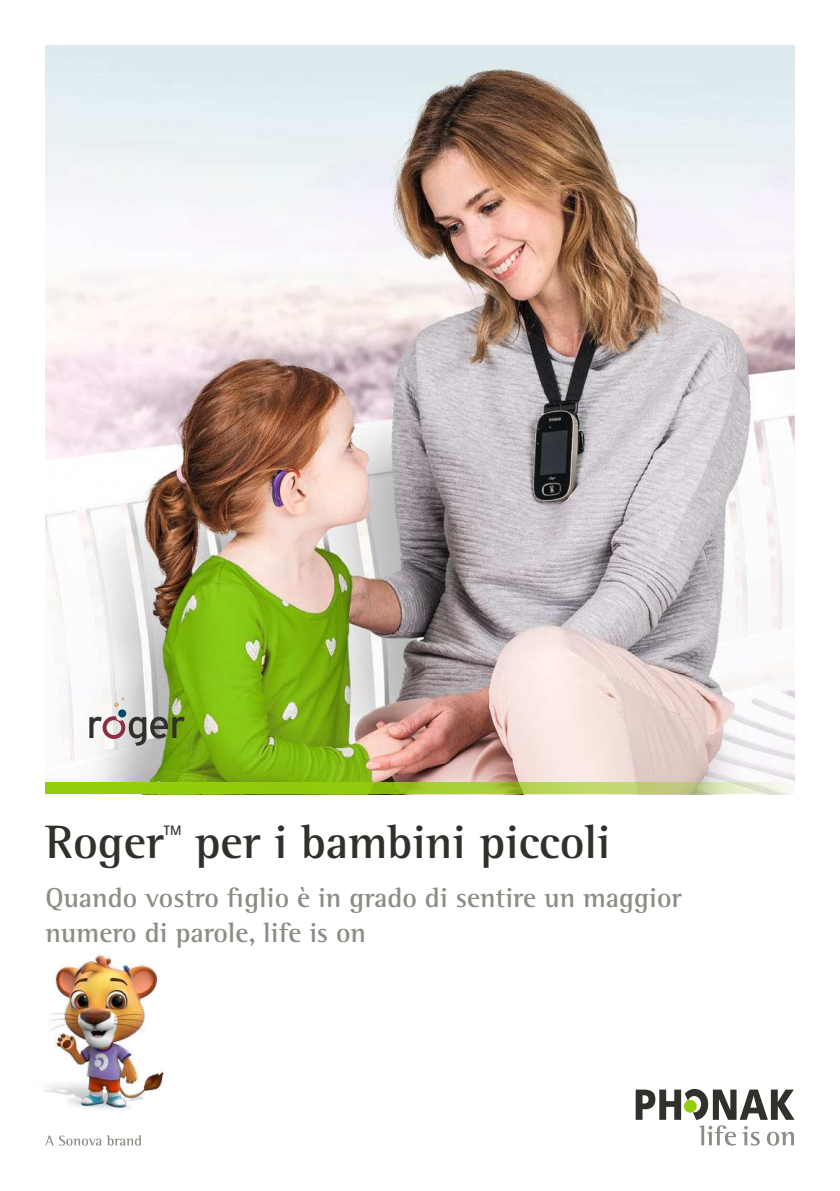
<style>
.page{position:relative;width:840px;height:1191px;background:#fff}
.page>*{position:absolute;margin:0;border:0;box-sizing:border-box;transform-origin:0 0}
.t1{font:700 48px "Rotis Semi Serif Pro";color:#31312b}
.t2{font:700 28px/35px "Rotis Semi Serif Pro";color:#8d8c85}
.t3{font:700 13.6px "Rotis Sans Serif Pro";color:#31312b}
</style>
<div class="page">
<img style="left:45px;top:45px;width:749px;height:737px">
<svg style="left:89px;top:716px;width:96px;height:29px"></svg>
<div style="left:118px;top:709px;width:8px;height:8px;background:#004666;border-radius:50%"></div>
<svg style="left:114px;top:697px;width:11px;height:10px"></svg>
<svg style="left:45px;top:782px;width:747px;height:12px;background:#a8cf3f"></svg>
<svg style="left:635px;top:1089px;width:159px;height:56px"></svg>
<svg style="left:45px;top:1135px;width:56px;height:10px"></svg>
<svg style="left:107px;top:1135px;width:34px;height:10px"></svg>
<img style="left:44px;top:954px;width:120px;height:155px">
<h1 class="t1" style="left:45px;top:822px;width:120px">Roger</h1>
<p class="t3" style="left:164px;top:826px;width:19px">TM</p>
<h1 class="t1" style="left:194px;top:822px;width:417px">per i bambini piccoli</h1>
<p class="t2" style="left:45px;top:882px;width:637px">Quando vostro figlio è in grado di sentire un maggior numero di parole, life is on</p>
</div>
